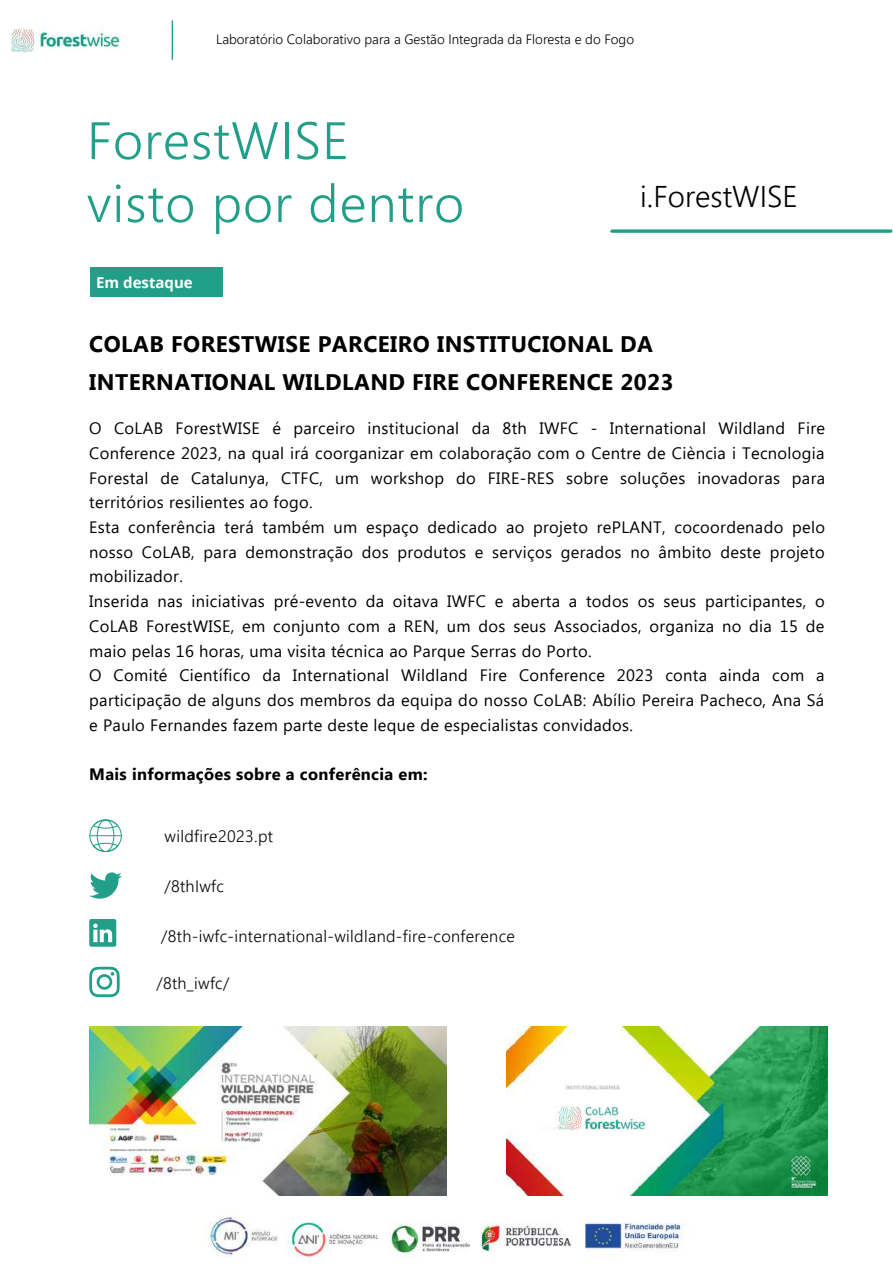
<style>
.page{position:relative;width:893px;height:1264px;background:#fff}
.page>*{position:absolute;margin:0;border:0;box-sizing:border-box;transform-origin:0 0}
.t1{font:300 52.5px/63px "Segoe UI";letter-spacing:.02em;color:#219f88}
.t2{font:300 30px "Segoe UI";color:#000}
.t3{font:700 22.5px/38.2px "Segoe UI";letter-spacing:.02em;color:#000}
.t4{font:16.5px/24.8px "Segoe UI";letter-spacing:.02em;color:#000}
.t5{font:300 16.5px "Segoe UI";letter-spacing:.02em;color:#000}
.t6{font:700 16.5px "Segoe UI";letter-spacing:.02em;color:#000}
.t7{font:700 15px "Open Sans";color:#fff}
.t8{font:300 13.5px "Segoe UI";color:#000}
</style>
<div class="page">
<svg style="left:612px;top:229px;width:278px;height:4px"></svg>
<div style="left:90px;top:267px;width:133px;height:30px;background:#219f88"></div>
<img style="left:208px;top:1217px;width:476px;height:41px">
<img style="left:89px;top:1026px;width:358px;height:169px">
<img style="left:506px;top:1026px;width:321px;height:169px">
<div style="left:527px;top:1096px;width:131px;height:30px;background:#fff"></div>
<img style="left:555px;top:1106px;width:92px;height:26px">
<svg style="left:89px;top:919px;width:27px;height:27px"></svg>
<svg style="left:89px;top:872px;width:33px;height:26px"></svg>
<svg style="left:89px;top:819px;width:33px;height:33px"></svg>
<hr style="left:89px;top:835px;width:33px;height:1px;background:#219f88">
<svg style="left:89px;top:966px;width:31px;height:31px"></svg>
<img style="left:11px;top:26px;width:110px;height:27px">
<hr style="left:172px;top:21px;width:1px;height:38px;background:#219f88">
<p class="t8" style="left:216px;top:29px;width:419px">Laboratório Colaborativo para a Gestão Integrada da Floresta e do Fogo</p>
<h1 class="t1" style="left:87px;top:106px;width:378px">ForestWISE visto por dentro</h1>
<p class="t7" style="left:96px;top:272px;width:98px">Em destaque</p>
<h2 class="t2" style="left:640px;top:175px;width:159px">i.ForestWISE</h2>
<h3 class="t3" style="left:89px;top:324px;width:585px">COLAB FORESTWISE PARCEIRO INSTITUCIONAL DA<br>INTERNATIONAL WILDLAND FIRE CONFERENCE 2023</h3>
<p class="t4" style="left:89px;top:415px;width:737px">O CoLAB ForestWISE é parceiro institucional da 8th IWFC - International Wildland Fire Conference 2023, na qual irá coorganizar em colaboração com o Centre de Ciència i Tecnologia Forestal de Catalunya, CTFC, um workshop do FIRE-RES sobre soluções inovadoras para territórios resilientes ao fogo.<br>Esta conferência terá também um espaço dedicado ao projeto rePLANT, cocoordenado pelo nosso CoLAB, para demonstração dos produtos e serviços gerados no âmbito deste projeto mobilizador.<br>Inserida nas iniciativas pré-evento da oitava IWFC e aberta a todos os seus participantes, o CoLAB ForestWISE, em conjunto com a REN, um dos seus Associados, organiza no dia 15 de maio pelas 16 horas, uma visita técnica ao Parque Serras do Porto.<br>O Comité Científico da International Wildland Fire Conference 2023 conta ainda com a participação de alguns dos membros da equipa do nosso CoLAB: Abílio Pereira Pacheco, Ana Sá e Paulo Fernandes fazem parte deste leque de especialistas convidados.</p>
<p class="t6" style="left:89px;top:762px;width:340px">Mais informações sobre a conferência em:</p>
<p class="t5" style="left:164px;top:823px;width:110px">wildfire2023.pt</p>
<p class="t5" style="left:164px;top:874px;width:61px">/8thIwfc</p>
<p class="t5" style="left:161px;top:924px;width:355px">/8th-iwfc-international-wildland-fire-conference</p>
<p class="t5" style="left:156px;top:971px;width:74px">/8th_iwfc/</p>
</div>
